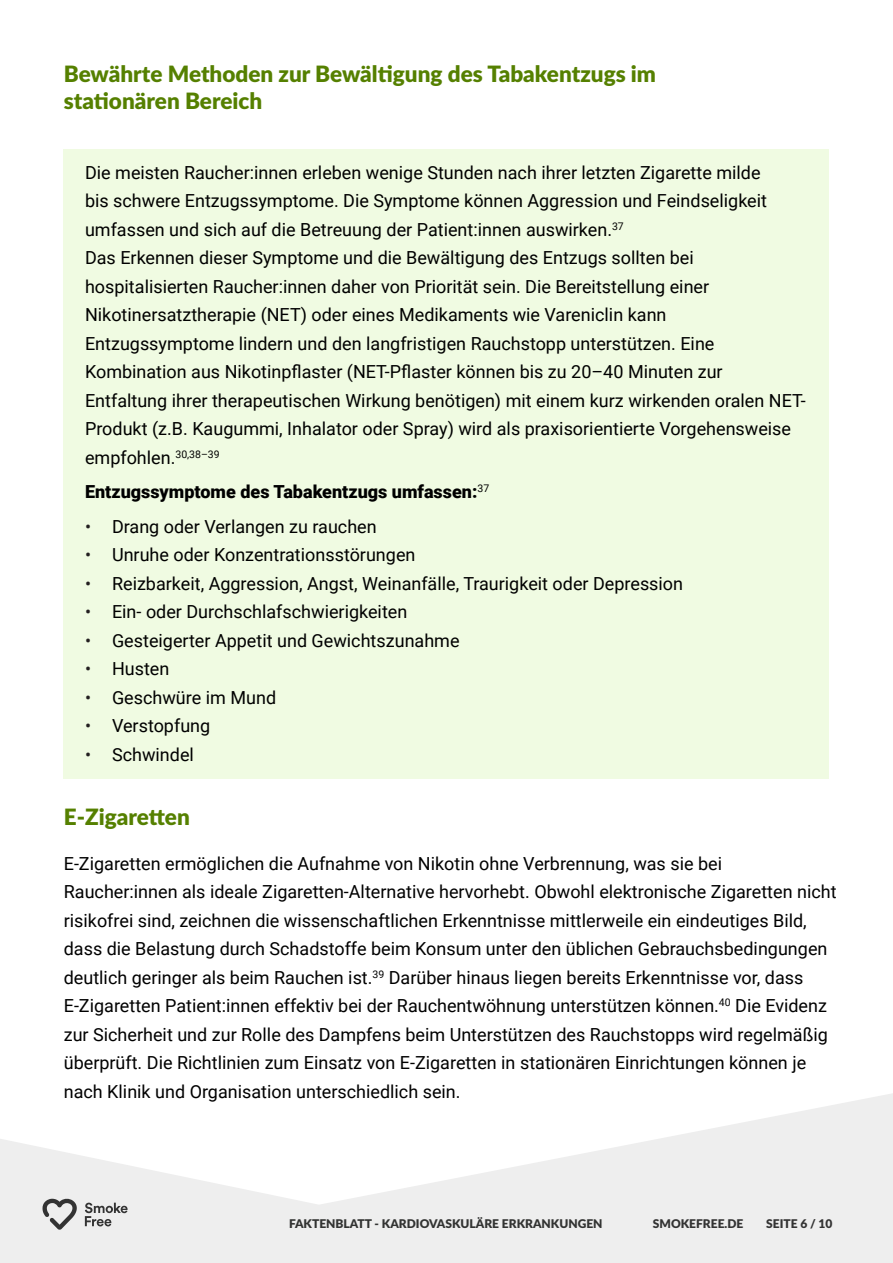
<style>
.page{position:relative;width:893px;height:1263px;background:#fff}
.page>*{position:absolute;margin:0;border:0;box-sizing:border-box;transform-origin:0 0}
.t1{font:900 22.5px/27px "Lato";color:#558000}
.t2{font:18px/28.5px "Roboto";color:#000}
.t3{font:900 18px "Roboto";color:#000}
.t4{font:900 12px "Lato";color:#323332}
.t5{font:900 12px "Lato";color:#333}
.s1{color:#231f20}
</style>
<div class="page">
<svg style="left:0;top:1093px;width:893px;height:170px;fill:#eee"></svg>
<svg style="left:43px;top:1198px;width:85px;height:32px;background:#bebebe"></svg>
<div style="left:64px;top:149px;width:765px;height:629px;background:#f0fbe2"></div>
<p class="t1" style="left:64px;top:59px;width:594px">Bewährte Methoden zur Bewältigung des Tabakentzugs im stationären Bereich</p>
<p class="t2" style="left:85px;top:157px;width:683px">Die meisten Raucher:innen erleben wenige Stunden nach ihrer letzten Zigarette milde bis schwere Entzugssymptome. Die Symptome können Aggression und Feindseligkeit umfassen und sich auf die Betreuung der Patient:innen auswirken.<sup>37</sup></p>
<p class="t2" style="left:85px;top:243px;width:722px">Das Erkennen dieser Symptome und die Bewältigung des Entzugs sollten bei hospitalisierten Raucher:innen daher von Priorität sein. Die Bereitstellung einer Nikotinersatztherapie (NET) oder eines Medikaments wie Vareniclin kann Entzugssymptome lindern und den langfristigen Rauchstopp unterstützen. Eine Kombination aus Nikotinpflaster (NET-Pflaster können bis zu 20–40 Minuten zur Entfaltung ihrer therapeutischen Wirkung benötigen) mit einem kurz wirkenden oralen NET-Produkt (z.B. Kaugummi, Inhalator oder Spray) wird als praxisorientierte Vorgehensweise empfohlen.<sup>30,38–39</sup></p>
<p class="t3" style="left:85px;top:479px;width:406px">Entzugssymptome des Tabakentzugs umfassen:<sup>37</sup></p>
<p class="t2" style="left:85px;top:511px;width:293px"><span class="s1">•</span> Drang oder Verlangen zu rauchen</p>
<p class="t2" style="left:85px;top:540px;width:332px"><span class="s1">•</span> Unruhe oder Konzentrationsstörungen</p>
<p class="t2" style="left:85px;top:568px;width:600px"><span class="s1">•</span> Reizbarkeit, Aggression, Angst, Weinanfälle, Traurigkeit oder Depression</p>
<p class="t2" style="left:85px;top:597px;width:324px"><span class="s1">•</span> Ein- oder Durchschlafschwierigkeiten</p>
<p class="t2" style="left:85px;top:625px;width:376px"><span class="s1">•</span> Gesteigerter Appetit und Gewichtszunahme</p>
<p class="t2" style="left:85px;top:654px;width:86px"><span class="s1">•</span> Husten</p>
<p class="t2" style="left:85px;top:682px;width:193px"><span class="s1">•</span> Geschwüre im Mund</p>
<p class="t2" style="left:85px;top:711px;width:127px"><span class="s1">•</span> Verstopfung</p>
<p class="t2" style="left:85px;top:739px;width:110px"><span class="s1">•</span> Schwindel</p>
<p class="t1" style="left:64px;top:802px;width:128px">E-Zigaretten</p>
<p class="t2" style="left:64px;top:848px;width:774px">E-Zigaretten ermöglichen die Aufnahme von Nikotin ohne Verbrennung, was sie bei Raucher:innen als ideale Zigaretten-Alternative hervorhebt. Obwohl elektronische Zigaretten nicht risikofrei sind, zeichnen die wissenschaftlichen Erkenntnisse mittlerweile ein eindeutiges Bild, dass die Belastung durch Schadstoffe beim Konsum unter den üblichen Gebrauchsbedingungen deutlich geringer als beim Rauchen ist.<sup>39</sup> Darüber hinaus liegen bereits Erkenntnisse vor, dass E-Zigaretten Patient:innen effektiv bei der Rauchentwöhnung unterstützen können.<sup>40</sup> Die Evidenz zur Sicherheit und zur Rolle des Dampfens beim Unterstützen des Rauchstopps wird regelmäßig überprüft. Die Richtlinien zum Einsatz von E-Zigaretten in stationären Einrichtungen können je nach Klinik und Organisation unterschiedlich sein.</p>
<p class="t4" style="left:289px;top:1215px;width:315px">FAKTENBLATT - KARDIOVASKULÄRE ERKRANKUNGEN</p>
<p class="t5" style="left:653px;top:1215px;width:92px">SMOKEFREE.DE</p>
<p class="t5" style="left:766px;top:1215px;width:68px">SEITE 6 / 10</p>
</div>
